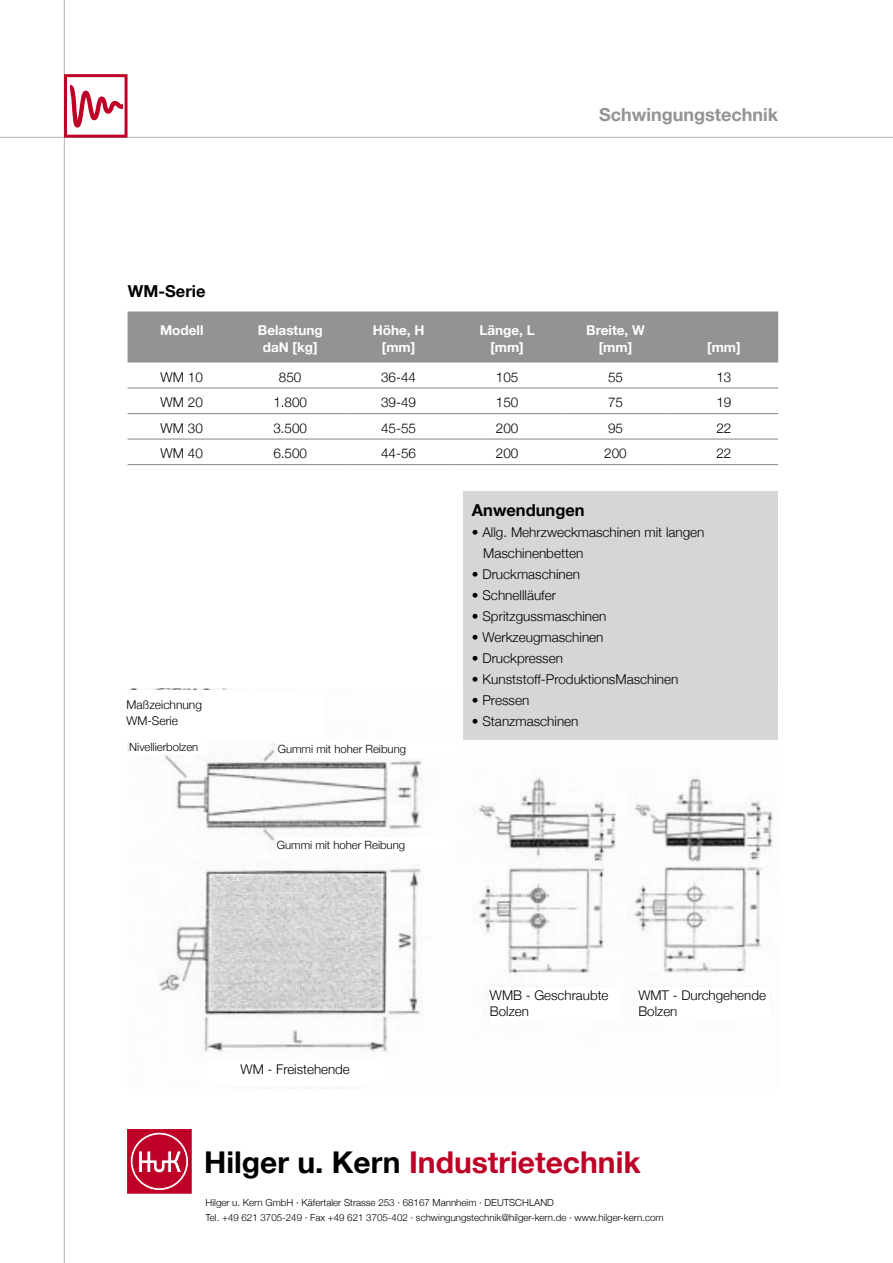
<style>
.page{position:relative;width:893px;height:1263px;background:#fff}
.page>*{position:absolute;margin:0;border:0;box-sizing:border-box;transform-origin:0 0}
.t1{font:700 30px "Helvetica Neue";color:#be0027}
.t2{font:700 18px "Helvetica Neue";color:#939393}
.t3{font:700 16.5px "Helvetica Neue";color:#000}
.t4{font:300 13.5px "Helvetica Neue";color:#000}
.t5{font:700 13.5px/16.2px "Helvetica Neue";color:#fff;text-align:center}
.t6{font:300 13.35px/16px "Helvetica Neue";color:#000}
.t7{font:300 12px/16px "Helvetica Neue";color:#000}
.t8{font:300 11.4px "Helvetica Neue";color:#000}
.t9{font:300 9.75px/15px "Helvetica Neue";color:#000}
.s1{color:#000}
</style>
<div class="page">
<hr style="left:64px;top:0;width:1px;height:1263px;background:#c0c0c0">
<hr style="left:0;top:137px;width:893px;height:1px;background:#c0c0c0">
<svg style="left:128px;top:1129px;width:63px;height:64px;background:#c82a4a"></svg>
<div style="left:64px;top:74px;width:64px;height:64px;border:3px solid #be0027"></div>
<svg style="left:70px;top:84px;width:52px;height:44px"></svg>
<div style="left:128px;top:311px;width:650px;height:51px;background:#939393"></div>
<hr style="left:128px;top:387px;width:108px;height:2px;background:#939393">
<hr style="left:236px;top:387px;width:108px;height:2px;background:#939393">
<hr style="left:344px;top:387px;width:109px;height:2px;background:#939393">
<hr style="left:453px;top:387px;width:108px;height:2px;background:#939393">
<hr style="left:561px;top:387px;width:109px;height:2px;background:#939393">
<hr style="left:670px;top:387px;width:108px;height:2px;background:#939393">
<hr style="left:128px;top:413px;width:108px;height:1px;background:#939393">
<hr style="left:236px;top:413px;width:108px;height:1px;background:#939393">
<hr style="left:344px;top:413px;width:109px;height:1px;background:#939393">
<hr style="left:453px;top:413px;width:108px;height:1px;background:#939393">
<hr style="left:561px;top:413px;width:109px;height:1px;background:#939393">
<hr style="left:670px;top:413px;width:108px;height:1px;background:#939393">
<hr style="left:128px;top:438px;width:108px;height:2px;background:#939393">
<hr style="left:236px;top:438px;width:108px;height:2px;background:#939393">
<hr style="left:344px;top:438px;width:109px;height:2px;background:#939393">
<hr style="left:453px;top:438px;width:108px;height:2px;background:#939393">
<hr style="left:561px;top:438px;width:109px;height:2px;background:#939393">
<hr style="left:670px;top:438px;width:108px;height:2px;background:#939393">
<hr style="left:128px;top:464px;width:108px;height:1px;background:#939393">
<hr style="left:236px;top:464px;width:108px;height:1px;background:#939393">
<hr style="left:344px;top:464px;width:109px;height:1px;background:#939393">
<hr style="left:453px;top:464px;width:108px;height:1px;background:#939393">
<hr style="left:561px;top:464px;width:109px;height:1px;background:#939393">
<hr style="left:670px;top:464px;width:108px;height:1px;background:#939393">
<img style="left:128px;top:689px;width:645px;height:400px">
<div style="left:119px;top:690px;width:204px;height:49px;background:#fff"></div>
<div style="left:206px;top:1061px;width:178px;height:24px;background:#fff"></div>
<div style="left:490px;top:987px;width:132px;height:35px;background:#fff"></div>
<div style="left:638px;top:987px;width:132px;height:35px;background:#fff"></div>
<div style="left:278px;top:742px;width:178px;height:15px;background:#fff"></div>
<div style="left:277px;top:837px;width:178px;height:16px;background:#fff"></div>
<div style="left:129px;top:740px;width:78px;height:14px;background:#fff"></div>
<div style="left:463px;top:492px;width:315px;height:248px;background:#d6d6d6"></div>
<h2 class="t2" style="left:599px;top:103px;width:180px">Schwingungstechnik</h2>
<p class="t3" style="left:128px;top:281px;width:79px">WM-Serie</p>
<p class="t5" style="left:160px;top:322px;width:45px">Modell</p>
<p class="t5" style="left:258px;top:322px;width:66px">Belastung daN [kg]</p>
<p class="t5" style="left:373px;top:322px;width:53px">Höhe, H [mm]</p>
<p class="t5" style="left:479px;top:322px;width:57px">Länge, L [mm]</p>
<p class="t5" style="left:586px;top:322px;width:60px">Breite, W</p>
<p class="t5" style="left:599px;top:338px;width:35px">[mm]</p>
<p class="t5" style="left:707px;top:338px;width:35px">[mm]</p>
<p class="t4" style="left:161px;top:369px;width:44px">WM 10</p>
<p class="t4" style="left:279px;top:369px;width:24px">850</p>
<p class="t4" style="left:381px;top:369px;width:37px">36-44</p>
<p class="t4" style="left:496px;top:369px;width:24px">105</p>
<p class="t4" style="left:608px;top:369px;width:17px">55</p>
<p class="t4" style="left:716px;top:369px;width:17px">13</p>
<p class="t4" style="left:161px;top:394px;width:44px">WM 20</p>
<p class="t4" style="left:273px;top:394px;width:35px">1.800</p>
<p class="t4" style="left:381px;top:394px;width:37px">39-49</p>
<p class="t4" style="left:496px;top:394px;width:24px">150</p>
<p class="t4" style="left:608px;top:394px;width:17px">75</p>
<p class="t4" style="left:716px;top:394px;width:17px">19</p>
<p class="t4" style="left:161px;top:420px;width:44px">WM 30</p>
<p class="t4" style="left:273px;top:420px;width:35px">3.500</p>
<p class="t4" style="left:381px;top:420px;width:37px">45-55</p>
<p class="t4" style="left:496px;top:420px;width:24px">200</p>
<p class="t4" style="left:608px;top:420px;width:17px">95</p>
<p class="t4" style="left:716px;top:420px;width:17px">22</p>
<p class="t4" style="left:161px;top:445px;width:44px">WM 40</p>
<p class="t4" style="left:273px;top:445px;width:35px">6.500</p>
<p class="t4" style="left:381px;top:445px;width:37px">44-56</p>
<p class="t4" style="left:496px;top:445px;width:24px">200</p>
<p class="t4" style="left:604px;top:445px;width:24px">200</p>
<p class="t4" style="left:716px;top:445px;width:17px">22</p>
<p class="t7" style="left:127px;top:696px;width:77px">Maßzeichnung<br>WM-Serie</p>
<p class="t8" style="left:129px;top:740px;width:71px">Nivellierbolzen</p>
<p class="t8" style="left:278px;top:742px;width:130px">Gummi mit hoher Reibung</p>
<p class="t8" style="left:277px;top:837px;width:130px">Gummi mit hoher Reibung</p>
<p class="t6" style="left:241px;top:1061px;width:111px">WM - Freistehende</p>
<p class="t3" style="left:472px;top:500px;width:114px">Anwendungen</p>
<p class="t4" style="left:472px;top:524px;width:234px">• Allg. Mehrzweckmaschinen mit langen</p>
<p class="t4" style="left:483px;top:545px;width:102px">Maschinenbetten</p>
<p class="t4" style="left:472px;top:566px;width:110px">• Druckmaschinen</p>
<p class="t4" style="left:472px;top:587px;width:86px">• Schnellläufer</p>
<p class="t4" style="left:472px;top:608px;width:136px">• Spritzgussmaschinen</p>
<p class="t4" style="left:472px;top:629px;width:133px">• Werkzeugmaschinen</p>
<p class="t4" style="left:472px;top:650px;width:93px">• Druckpressen</p>
<p class="t4" style="left:472px;top:671px;width:208px">• Kunststoff-ProduktionsMaschinen</p>
<p class="t4" style="left:472px;top:692px;width:59px">• Pressen</p>
<p class="t4" style="left:472px;top:713px;width:108px">• Stanzmaschinen</p>
<p class="t6" style="left:490px;top:987px;width:120px">WMB - Geschraubte<br>Bolzen</p>
<p class="t6" style="left:638px;top:987px;width:129px">WMT - Durchgehende<br>Bolzen</p>
<h1 class="t1" style="left:204px;top:1143px;width:438px"><span class="s1">Hilger u. Kern</span> Industrietechnik</h1>
<p class="t9" style="left:206px;top:1195px;width:460px">Hilger u. Kern GmbH · Käfertaler Strasse 253 · 68167 Mannheim · DEUTSCHLAND<br>Tel. +49 621 3705-249 · Fax +49 621 3705-402 · schwingungstechnik@hilger-kern.de · www.hilger-kern.com</p>
</div>
